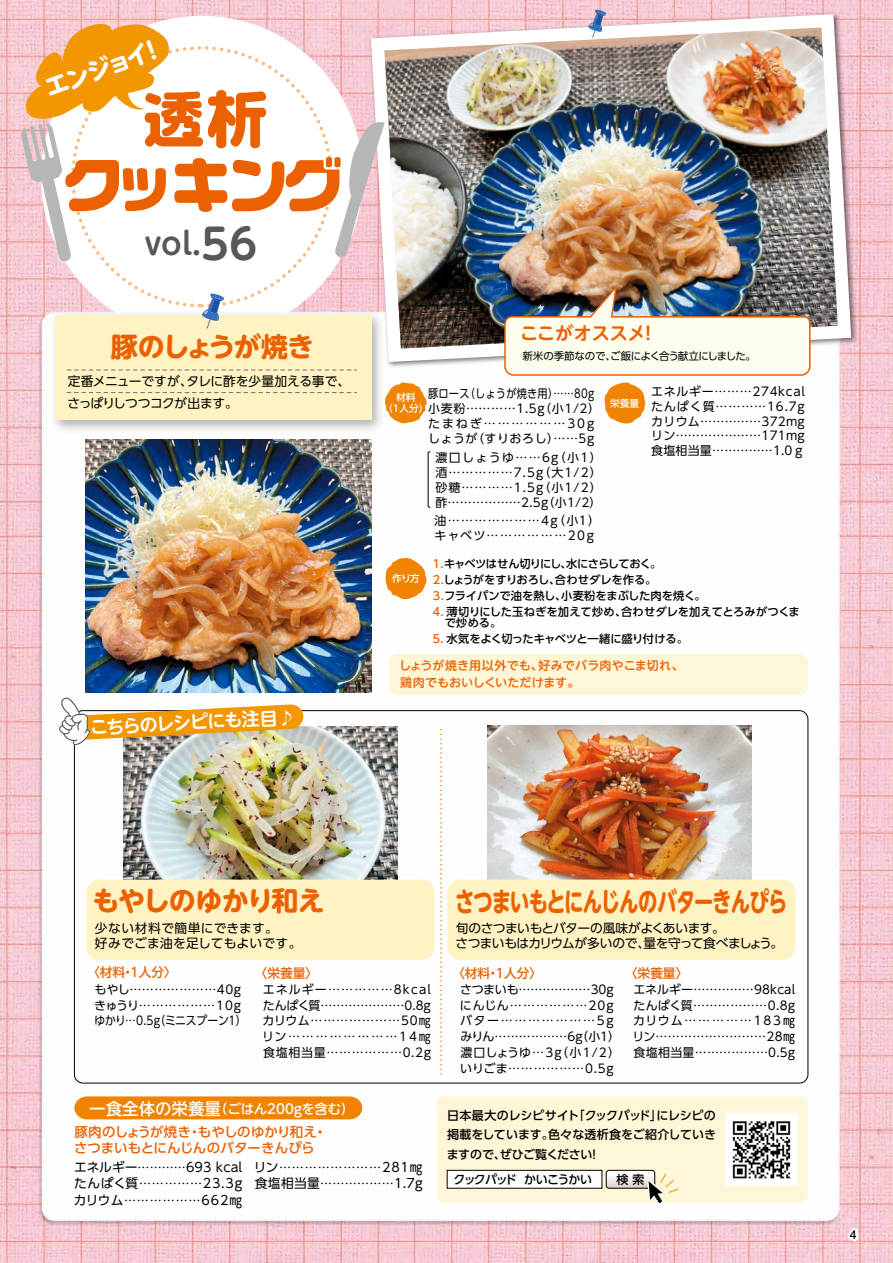
<style>
.page{position:relative;width:893px;height:1263px;background:#fff}
.page>*{position:absolute;margin:0;border:0;box-sizing:border-box;transform-origin:0 0}
.t1{font:900 60.6px/65.6px "Logo Maru Std";letter-spacing:-.06em;color:#eb6101;text-align:center}
.t2{font:700 42px "UD Shin M Go Pro De";color:#5a5757}
.t3{font:700 30.45px "UD Shin M Go Pro De";color:#5a5757}
.t4{font:700 27px "UD Shin M Go Pro";letter-spacing:-.045em;color:#eb6101;scale:.72 1}
.t5{font:700 27px "UD Shin M Go Pro";letter-spacing:-.045em;color:#eb6101}
.t6{font:700 24px "UD Shin M Go Pro";color:#fff}
.t7{font:700 18px "UD Shin M Go Pro De";color:#fff}
.t8{font:700 18px "UD Shin M Go Pro De";color:#eb6101}
.t9{font:500 16.5px "UD Shin M Go Pro";color:#fff}
.t10{font:500 13.5px/16.5px "UD Shin Go Pro";letter-spacing:-.005em;color:#eb6101}
.t11{font:500 13.5px "UD Shin M Go Pro";letter-spacing:-.02em;color:#fff}
.t12{font:12.75px/16.5px "UD Shin Go Pro";letter-spacing:-.01em;color:#000}
.t13{font:12.75px/15px "UD Shin Go Pro";letter-spacing:-.045em;color:#000}
.t14{font:12.75px/15px "UD Shin Go Pro";letter-spacing:.02em;color:#000}
.t15{font:500 12.75px "UD Shin Go Pro";color:#eb6101}
.t16{font:12.75px/22.2px "UD Shin Go Pro";letter-spacing:-.035em;color:#000}
.t17{font:12.75px "UD Shin Go Pro";letter-spacing:-.04em;color:#000}
.t18{font:12px/15.8px "UD Shin Go Pro";letter-spacing:.02em;color:#000;text-align:justify}
.t19{font:500 12px "UD Shin Go Pro";letter-spacing:-.015em;color:#000}
.t20{font:12px/15.8px "UD Shin Go Pro";letter-spacing:-.02em;color:#000}
.t21{font:12px/15.8px "UD Shin Go Pro";letter-spacing:-.01em;color:#000}
.t22{font:500 12px/16.5px "UD Shin M Go Pro";letter-spacing:.005em;color:#eb6101}
.t23{font:12px/14.7px "UD Shin Go Pro";letter-spacing:.1em;color:#000}
.t24{font:500 12px/19.5px "UD Shin Go Pro";letter-spacing:.015em;color:#000}
.t25{font:12px "UD Shin Go Pro";letter-spacing:.02em;color:#000;scale:.85 1}
.t26{font:12px/19.4px "UD Shin Go Pro";letter-spacing:.11em;color:#000}
.t27{font:12px/15.8px "UD Shin Go Pro";letter-spacing:.095em;color:#000;text-align:right}
.t28{font:12px "UD Shin Go Pro";letter-spacing:-.025em;color:#000}
.t29{font:700 12px "Futo Go B101 Pro";color:#000}
.t30{font:500 11.25px/15.8px "UD Shin Go Pro";letter-spacing:-.01em;color:#000}
.t31{font:500 11.25px/15.8px "UD Shin Go Pro";letter-spacing:.01em;color:#000}
.t32{font:500 11.25px "UD Shin Go Pro";letter-spacing:-.06em;color:#000}
.t33{font:500 11.25px "UD Shin Go Pro";letter-spacing:.015em;color:#000}
.t34{font:500 11.25px "UD Shin Go Pro";letter-spacing:-.065em;color:#000}
.t35{font:500 11.25px "UD Shin Go Pro";color:#eb6101}
.t36{font:10.5px "UD Shin Go Pro";letter-spacing:-.04em;color:#000}
.t37{font:500 9.75px/11.2px "UD Shin Go Pro";color:#fff;text-align:center}
.s1{font-size:30.45px}
.s2{color:#eb6101}
.s3{font-size:12px}
.s4{font-size:12.75px}
</style>
<div class="page">
<img style="left:0;top:0;width:893px;height:1263px">
<img style="left:123px;top:726px;width:275px;height:154px">
<img style="left:488px;top:726px;width:264px;height:154px">
<img style="left:366px;top:10px;width:494px;height:361px">
<svg style="left:371px;top:14px;width:480px;height:348px"></svg>
<div style="left:41px;top:16px;width:322px;height:322px;background:#fff;border-radius:50%"></div>
<img style="left:46px;top:307px;width:343px;height:130px">
<div style="left:55px;top:315px;width:316px;height:105px;background:#fff3c3"></div>
<svg style="left:67px;top:370px;width:290px;height:1px"></svg>
<svg style="left:67px;top:392px;width:290px;height:1px"></svg>
<svg style="left:335px;top:122px;width:49px;height:136px"></svg>
<div style="left:86px;top:880px;width:349px;height:80px;background:#fff3c3;border-radius:13px"></div>
<img style="left:384px;top:28px;width:454px;height:321px">
<img style="left:85px;top:439px;width:286px;height:253px">
<img style="left:503px;top:282px;width:308px;height:94px">
<svg style="left:604px;top:383px;width:41px;height:41px"></svg>
<div style="left:436px;top:1096px;width:372px;height:107px;background:#fff5d7;border-radius:9px"></div>
<div style="left:74px;top:1096px;width:288px;height:23px;background:#f08300"></div>
<img style="left:59px;top:697px;width:245px;height:48px">
<svg style="left:440px;top:730px;width:2px;height:345px"></svg>
<div style="left:447px;top:880px;width:349px;height:80px;background:#fff3c3;border-radius:13px"></div>
<svg style="left:385px;top:382px;width:42px;height:41px"></svg>
<svg style="left:386px;top:558px;width:40px;height:41px"></svg>
<div style="left:389px;top:654px;width:419px;height:41px;background:#fff5d7;border-radius:9px"></div>
<img style="left:726px;top:1113px;width:72px;height:73px">
<div style="left:447px;top:1170px;width:155px;height:18px;background:#fff"></div>
<div style="left:447px;top:1170px;width:155px;height:18px;border:1px solid #000"></div>
<svg style="left:606px;top:1170px;width:73px;height:35px"></svg>
<svg style="left:202px;top:293px;width:23px;height:35px"></svg>
<svg style="left:588px;top:9px;width:19px;height:29px"></svg>
<svg style="left:427px;top:451px;width:4px;height:57px"></svg>
<svg style="left:843px;top:1218px;width:18px;height:25px"></svg>
<svg style="left:21px;top:20px;width:149px;height:242px"></svg>
<h3 class="t6" style="left:39px;top:70px;width:111px;rotate:-20deg">エンジョイ</h3>
<h1 class="t1" style="left:62px;top:83px;width:283px">透析<br>クッキング</h1>
<h2 class="t2" style="left:192px;top:209px;width:66px"><span class="s1">.</span>56</h2>
<h3 class="t3" style="left:145px;top:219px;width:49px">vol</h3>
<h3 class="t5" style="left:111px;top:324px;width:205px">豚のしょうが焼き</h3>
<p class="t16" style="left:67px;top:370px;width:172px">定番メニューですが、<br>さっぱりしつつコクが出ます。</p>
<p class="t12" style="left:187px;top:372px;width:165px">タレに酢を少量加える事で、</p>
<h3 class="t7" style="left:89px;top:713px;width:207px;rotate:-3deg">こちらのレシピにも注目♪</h3>
<h3 class="t8" style="left:520px;top:319px;width:127px">ここがオススメ</h3>
<h3 class="t8" style="left:639px;top:319px;width:19px">!</h3>
<p class="t36" style="left:523px;top:347px;width:235px">新米の季節なのでご飯によく合う献立にしました。</p>
<p class="t36" style="left:605px;top:347px;width:12px">、</p>
<p class="t37" style="left:610px;top:398px;width:31px">栄養量</p>
<p class="t18" style="left:651px;top:384px;width:155px;line-height:14.7px">エネルギー………274kcalたんぱく質…………16.7gカリウム……………372mgリン…………………171mg食塩相当量……………1.0ｇ</p>
<p class="t25" style="left:465px;top:383px;width:154px">（しょうが焼き用）……80g</p>
<p class="t25" style="left:428px;top:383px;width:50px">豚ロース</p>
<p class="t18" style="left:428px;top:400px;width:174px">小麦粉…………1.5（g 小1/2(</p>
<p class="t18" style="left:428px;top:415px;width:167px">たまねぎ………………30g</p>
<p class="t18" style="left:472px;top:430px;width:124px">（すりおろし）……5g</p>
<p class="t37" style="left:383px;top:391px;width:47px">材料<br>（1人分(</p>
<p class="t26" style="left:435px;top:428px;width:168px;text-indent:-7px">しょうが<br>濃口しょうゆ……6 （g 小1(</p>
<p class="t18" style="left:435px;top:465px;width:168px;line-height:15px">酒……………7.5 （g 大1/2(砂糖…………1.5 （g 小1/2(酢………………2.5（g 小1/2(</p>
<p class="t37" style="left:392px;top:573px;width:29px">作り方</p>
<p class="t23" style="left:434px;top:513px;width:167px">油…………………4 （g 小1(キャベツ………………20g</p>
<p class="t32" style="left:431px;top:555px;width:232px"><span class="s2">１.</span>キャベツはせん切りにし水にさらしておく。</p>
<p class="t31" style="left:555px;top:556px;width:103px;text-indent:6px">、<br>合わせダレを作る。</p>
<p class="t34" style="left:433px;top:571px;width:129px"><span class="s2">2.</span>しょうがをすりおろし、</p>
<p class="t30" style="left:433px;top:587px;width:135px"><span class="s2">3.</span>フライパンで油を熱し、</p>
<p class="t31" style="left:561px;top:587px;width:146px">小麦粉をまぶした肉を焼く。</p>
<p class="t33" style="left:447px;top:602px;width:181px">薄切りにした玉ねぎを加えて炒め、</p>
<p class="t30" style="left:621px;top:603px;width:180px">合わせダレを加えてとろみがつくま</p>
<p class="t35" style="left:431px;top:602px;width:22px">４．</p>
<p class="t30" style="left:445px;top:614px;width:245px">で炒める。<br>水気をよく切ったキャベツと一緒に盛り付ける。</p>
<p class="t35" style="left:431px;top:629px;width:22px">５．</p>
<p class="t22" style="left:399px;top:657px;width:182px">しょうが焼き用以外でも、<br>鶏肉でもおいしくいただけます。</p>
<p class="t22" style="left:538px;top:657px;width:147px">好みでバラ肉やこま切れ、</p>
<h3 class="t5" style="left:92px;top:879px;width:234px">もやしのゆかり和え</h3>
<p class="t14" style="left:95px;top:920px;width:208px">少ない材料で簡単にできます。<br>好みでごま油を足してもよいです。</p>
<h3 class="t4" style="left:455px;top:879px;width:463px">さつまいもとにんじんのバターきんぴら</h3>
<p class="t13" style="left:644px;top:920px;width:141px;text-indent:-188px">旬のさつまいもとバターの風味がよくあいます。<br>量を守って食べましょう。</p>
<p class="t17" style="left:455px;top:933px;width:196px">さつまいもはカリウムが多いので、</p>
<p class="t15" style="left:139px;top:962px;width:40px">人分〈</p>
<p class="t15" style="left:87px;top:962px;width:40px">〈材料</p>
<p class="t20" style="left:94px;top:981px;width:154px">もやし…………………40gきゅうり………………10gゆかり…0.5（g ミニスプーン1(</p>
<p class="t15" style="left:122px;top:962px;width:21px">１・</p>
<p class="t15" style="left:255px;top:962px;width:65px">〈栄養量〈</p>
<p class="t27" style="left:263px;top:981px;width:172px">エネルギー……………8kcalｇ</p>
<p class="t18" style="left:262px;top:997px;width:173px;text-align:left">たんぱく質…………………0.8カリウム…………………50㎎リン……………………14㎎食塩相当量………………0.2ｇ</p>
<p class="t15" style="left:452px;top:962px;width:92px">〈材料 1人分〉</p>
<p class="t15" style="left:487px;top:962px;width:14px">・</p>
<p class="t28" style="left:460px;top:979px;width:155px">さつまいも………………30g</p>
<p class="t18" style="left:460px;top:997px;width:155px">にんじん………………20g</p>
<p class="t18" style="left:460px;top:1012px;width:155px">バター…………………5g</p>
<p class="t18" style="left:608px;top:1028px;width:13px">(</p>
<p class="t21" style="left:460px;top:1028px;width:161px">みりん………………6 （g 小<br>濃口しょうゆ…3 （g 小1/2(いりごま………………0.5g</p>
<p class="t18" style="left:598px;top:1028px;width:13px">１</p>
<p class="t15" style="left:625px;top:962px;width:65px">〈栄養量〈</p>
<p class="t18" style="left:633px;top:981px;width:166px;text-align:right">エネルギー……………98kcalｇ</p>
<p class="t18" style="left:633px;top:997px;width:156px">たんぱく質………………0.8</p>
<p class="t18" style="left:633px;top:1013px;width:163px">カリウム……………183㎎</p>
<p class="t18" style="left:633px;top:1028px;width:164px">リン………………………28㎎</p>
<p class="t18" style="left:786px;top:1044px;width:13px">ｇ</p>
<p class="t18" style="left:634px;top:1044px;width:156px">食塩相当量………………0.5</p>
<h3 class="t9" style="left:89px;top:1095px;width:133px">一食全体の栄養量</h3>
<p class="t11" style="left:214px;top:1097px;width:141px">（ごはん200gを含む(</p>
<p class="t10" style="left:74px;top:1123px;width:242px">豚肉のしょうが焼き<br>さつまいもとにんじんのバターきんぴら</p>
<p class="t10" style="left:198px;top:1123px;width:121px">もやしのゆかり和え</p>
<p class="t10" style="left:188px;top:1123px;width:15px">・</p>
<p class="t10" style="left:314px;top:1123px;width:15px">・</p>
<p class="t12" style="left:74px;top:1158px;width:172px">エネルギー<span class="s3">…………</span>693 kcalたんぱく質<span class="s3">……………</span>23.3ｇカリウム<span class="s3">………………</span>662㎎</p>
<p class="t18" style="left:254px;top:1159px;width:170px"><span class="s4">リン</span>……………………<span class="s4">281㎎</span></p>
<p class="t12" style="left:255px;top:1175px;width:161px">食塩相当量<span class="s3">………………</span>1.7</p>
<p class="t12" style="left:413px;top:1175px;width:14px">ｇ</p>
<p class="t24" style="left:548px;top:1105px;width:170px;text-indent:-101px">日本最大のレシピサイト<br>色々な透析食をご紹介していき</p>
<p class="t19" style="left:573px;top:1105px;width:91px">「クックパッド」</p>
<p class="t19" style="left:656px;top:1105px;width:61px">にレシピの</p>
<p class="t19" style="left:447px;top:1125px;width:108px">掲載をしています。</p>
<p class="t19" style="left:500px;top:1144px;width:94px">ぜひご覧ください</p>
<p class="t19" style="left:447px;top:1144px;width:61px">ますので、</p>
<p class="t19" style="left:588px;top:1144px;width:13px">!</p>
<p class="t19" style="left:454px;top:1169px;width:65px">クックパッド</p>
<p class="t19" style="left:524px;top:1169px;width:70px">かいこうかい</p>
<p class="t19" style="left:616px;top:1169px;width:29px">検索</p>
<p class="t29" style="left:850px;top:1225px;width:8px">4</p>
</div>
